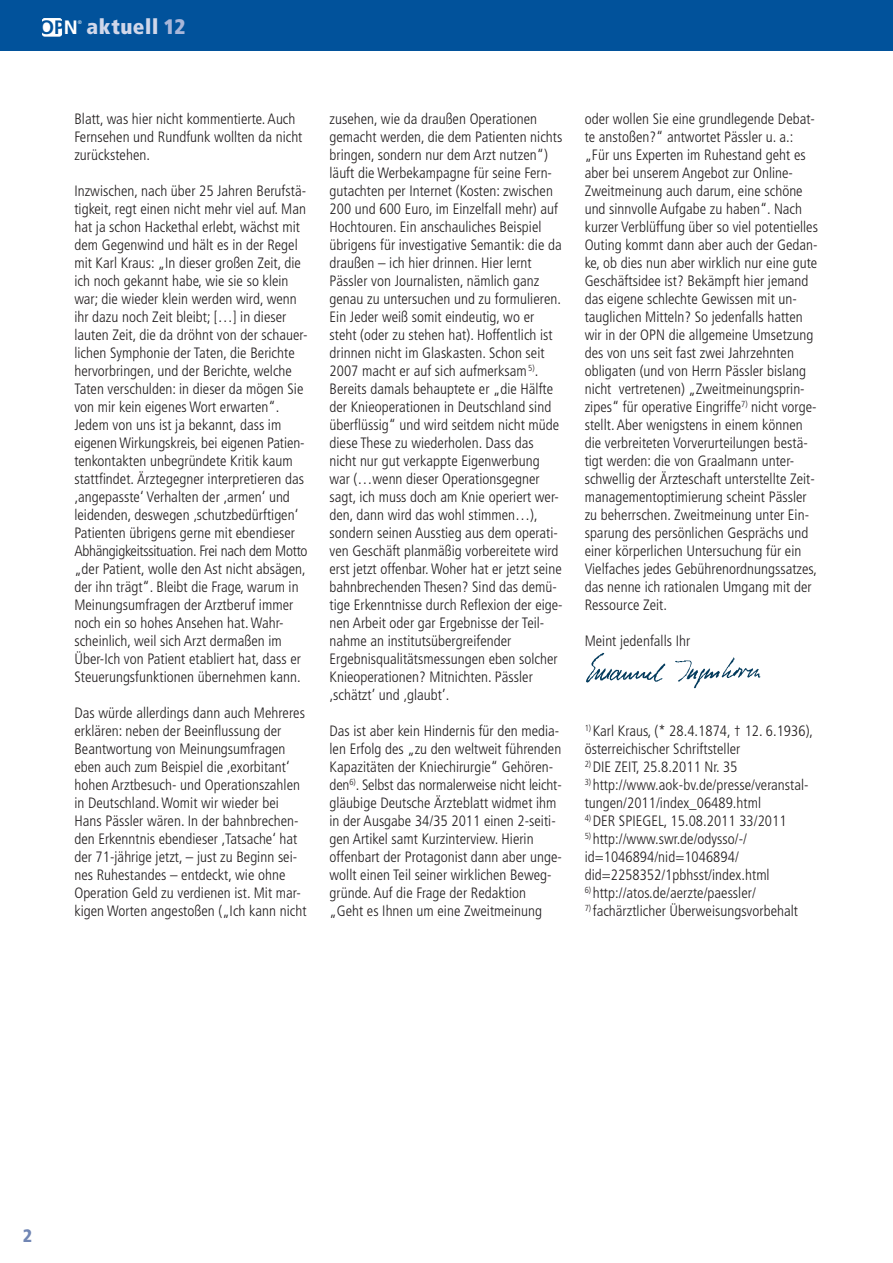
<style>
.page{position:relative;width:893px;height:1263px;background:#fff}
.page>*{position:absolute;margin:0;border:0;box-sizing:border-box;transform-origin:0 0}
.t1{font:900 condensed 21px "Frutiger";letter-spacing:.03em;color:#d0d7ea}
.t2{font:900 condensed 18px "Frutiger";color:#7186b4}
.t3{font:300 condensed 15px/18px "Frutiger";color:#231f20}
.t4{font:condensed 5.25px "Frutiger";color:#fff}
.s1{font-weight:700;font-stretch:normal;font-size:19.35px;color:#01529b}
.s2{font-weight:700;font-stretch:normal;font-size:19.35px;color:#fff}
.s3{color:#a8b6d9}
</style>
<div class="page">
<div style="left:0;top:0;width:893px;height:51px;background:#01529b"></div>
<div style="left:42px;top:19px;width:20px;height:17px;background:#fff;border-radius:2px"></div>
<div style="left:42px;top:19px;width:20px;height:17px;border:1px solid #fff;border-radius:2px"></div>
<img style="left:586px;top:652px;width:175px;height:37px">
<h1 class="t1" style="left:39px;top:14px;width:148px"><span class="s1">OP</span><span class="s2">N</span> aktuell <span class="s3">12</span></h1>
<p class="t4" style="left:78px;top:19px;width:6px">®</p>
<p class="t3" style="left:74px;top:110px;width:230px">Blatt, was hier nicht kommentierte. Auch<br>Fernsehen und Rundfunk wollten da nicht zurückstehen.</p>
<p class="t3" style="left:74px;top:182px;width:235px">Inzwischen, nach über 25 Jahren Berufstä&shy;tigkeit, regt einen nicht mehr viel auf. Man hat ja schon Hackethal erlebt, wächst mit dem Gegenwind und hält es in der Regel mit Karl Kraus: „In dieser großen Zeit, die ich noch gekannt habe, wie sie so klein war; die wieder klein werden wird, wenn ihr dazu noch Zeit bleibt; […] in dieser lauten Zeit, die da dröhnt von der schauer&shy;lichen Symphonie der Taten, die Berichte hervorbringen, und der Berichte, welche Taten verschulden: in dieser da mögen Sie von mir kein eigenes Wort erwarten“.<br>Jedem von uns ist ja bekannt, dass im eigenen Wirkungskreis, bei eigenen Patien&shy;tenkontakten unbegründete Kritik kaum stattfindet. Ärztegegner interpretieren das ‚angepasste‘ Verhalten der ‚armen‘ und leidenden, deswegen ‚schutzbedürftigen‘ Patienten übrigens gerne mit ebendieser Abhängigkeitssituation. Frei nach dem Motto „der Patient‚ wolle den Ast nicht absägen, der ihn trägt“. Bleibt die Frage, warum in Meinungsumfragen der Arztberuf immer noch ein so hohes Ansehen hat. Wahr&shy;scheinlich, weil sich Arzt dermaßen im Über-Ich von Patient etabliert hat, dass er Steuerungsfunktionen übernehmen kann.</p>
<p class="t3" style="left:74px;top:704px;width:234px">Das würde allerdings dann auch Mehreres erklären: neben der Beeinflussung der Beantwortung von Meinungsumfragen eben auch zum Beispiel die ‚exorbitant‘ hohen Arztbesuch- und Operationszahlen in Deutschland. Womit wir wieder bei Hans Pässler wären. In der bahnbrechen&shy;den Erkenntnis ebendieser ‚Tatsache‘ hat der 71-jährige jetzt, – just zu Beginn sei&shy;nes Ruhestandes – entdeckt, wie ohne Operation Geld zu verdienen ist. Mit mar&shy;kigen Worten angestoßen („Ich kann nicht</p>
<p class="t3" style="left:330px;top:110px;width:235px">zusehen, wie da draußen Operationen gemacht werden, die dem Patienten nichts bringen, sondern nur dem Arzt nutzen“) läuft die Werbekampagne für seine Fern&shy;gutachten per Internet (Kosten: zwischen 200 und 600 Euro, im Einzelfall mehr) auf Hochtouren. Ein anschauliches Beispiel übrigens für investigative Semantik: die da draußen – ich hier drinnen. Hier lernt Pässler von Journalisten, nämlich ganz genau zu untersuchen und zu formulieren.<br>Ein Jeder weiß somit eindeutig, wo er steht (oder zu stehen hat). Hoffentlich ist drinnen nicht im Glaskasten. Schon seit 2007 macht er auf sich aufmerksam <sup>5)</sup>.<br>Bereits damals behauptete er „die Hälfte der Knieoperationen in Deutschland sind überflüssig“ und wird seitdem nicht müde diese These zu wiederholen. Dass das nicht nur gut verkappte Eigenwerbung war (…wenn dieser Operationsgegner sagt, ich muss doch am Knie operiert wer&shy;den, dann wird das wohl stimmen…), sondern seinen Ausstieg aus dem operati&shy;ven Geschäft planmäßig vorbereitete wird erst jetzt offenbar. Woher hat er jetzt seine bahnbrechenden Thesen? Sind das demü&shy;tige Erkenntnisse durch Reflexion der eige&shy;nen Arbeit oder gar Ergebnisse der Teil&shy;nahme an institutsübergreifender Ergebnisqualitätsmessungen eben solcher Knieoperationen? Mitnichten. Pässler ‚schätzt’ und ‚glaubt’.</p>
<p class="t3" style="left:330px;top:722px;width:234px">Das ist aber kein Hindernis für den media&shy;len Erfolg des „zu den weltweit führenden Kapazitäten der Kniechirurgie“ Gehören&shy;den<sup>6)</sup>. Selbst das normalerweise nicht leicht&shy;gläubige Deutsche Ärzteblatt widmet ihm in der Ausgabe 34/35 2011 einen 2-seiti&shy;gen Artikel samt Kurzinterview. Hierin offenbart der Protagonist dann aber unge&shy;wollt einen Teil seiner wirklichen Beweg&shy;gründe. Auf die Frage der Redaktion „Geht es Ihnen um eine Zweitmeinung</p>
<p class="t3" style="left:585px;top:110px;width:235px">oder wollen Sie eine grundlegende Debat&shy;te anstoßen?“ antwortet Pässler u. a.: „Für uns Experten im Ruhestand geht es aber bei unserem Angebot zur Online-Zweitmeinung auch darum, eine schöne und sinnvolle Aufgabe zu haben“. Nach kurzer Verblüffung über so viel potentielles Outing kommt dann aber auch der Gedan&shy;ke, ob dies nun aber wirklich nur eine gute Geschäftsidee ist? Bekämpft hier jemand das eigene schlechte Gewissen mit un&shy;tauglichen Mitteln? So jedenfalls hatten wir in der OPN die allgemeine Umsetzung des von uns seit fast zwei Jahrzehnten obligaten (und von Herrn Pässler bislang nicht vertretenen) „Zweitmeinungsprin&shy;zipes“ für operative Eingriffe<sup>7)</sup> nicht vorge&shy;stellt. Aber wenigstens in einem können die verbreiteten Vorverurteilungen bestä&shy;tigt werden: die von Graalmann unter&shy;schwellig der Ärzteschaft unterstellte Zeit&shy;managementoptimierung scheint Pässler zu beherrschen. Zweitmeinung unter Ein&shy;sparung des persönlichen Gesprächs und einer körperlichen Untersuchung für ein Vielfaches jedes Gebührenordnungssatzes, das nenne ich rationalen Umgang mit der Ressource Zeit.</p>
<p class="t3" style="left:585px;top:632px;width:107px">Meint jedenfalls Ihr</p>
<p class="t3" style="left:585px;top:722px;width:230px"><sup>1)</sup> Karl Kraus, (* 28.4.1874, † 12. 6.1936), österreichischer Schriftsteller</p>
<p class="t3" style="left:585px;top:758px;width:154px"><sup>2)</sup> DIE ZEIT, 25.8.2011 Nr. 35</p>
<p class="t3" style="left:585px;top:776px;width:225px"><sup>3)</sup> http://www.aok-bv.de/presse/veranstal&shy;tungen/2011/index_06489.html</p>
<p class="t3" style="left:585px;top:812px;width:203px"><sup>4)</sup> DER SPIEGEL, 15.08.2011 33/2011</p>
<p class="t3" style="left:585px;top:830px;width:186px"><sup>5)</sup> http://www.swr.de/odysso/-/ id=1046894/nid=1046894/ did=2258352/1pbhsst/index.html</p>
<p class="t3" style="left:585px;top:884px;width:173px"><sup>6)</sup> http://atos.de/aerzte/paessler/</p>
<p class="t3" style="left:585px;top:902px;width:215px"><sup>7)</sup> fachärztlicher Überweisungsvorbehalt</p>
<p class="t2" style="left:23px;top:1225px;width:11px">2</p>
</div>
